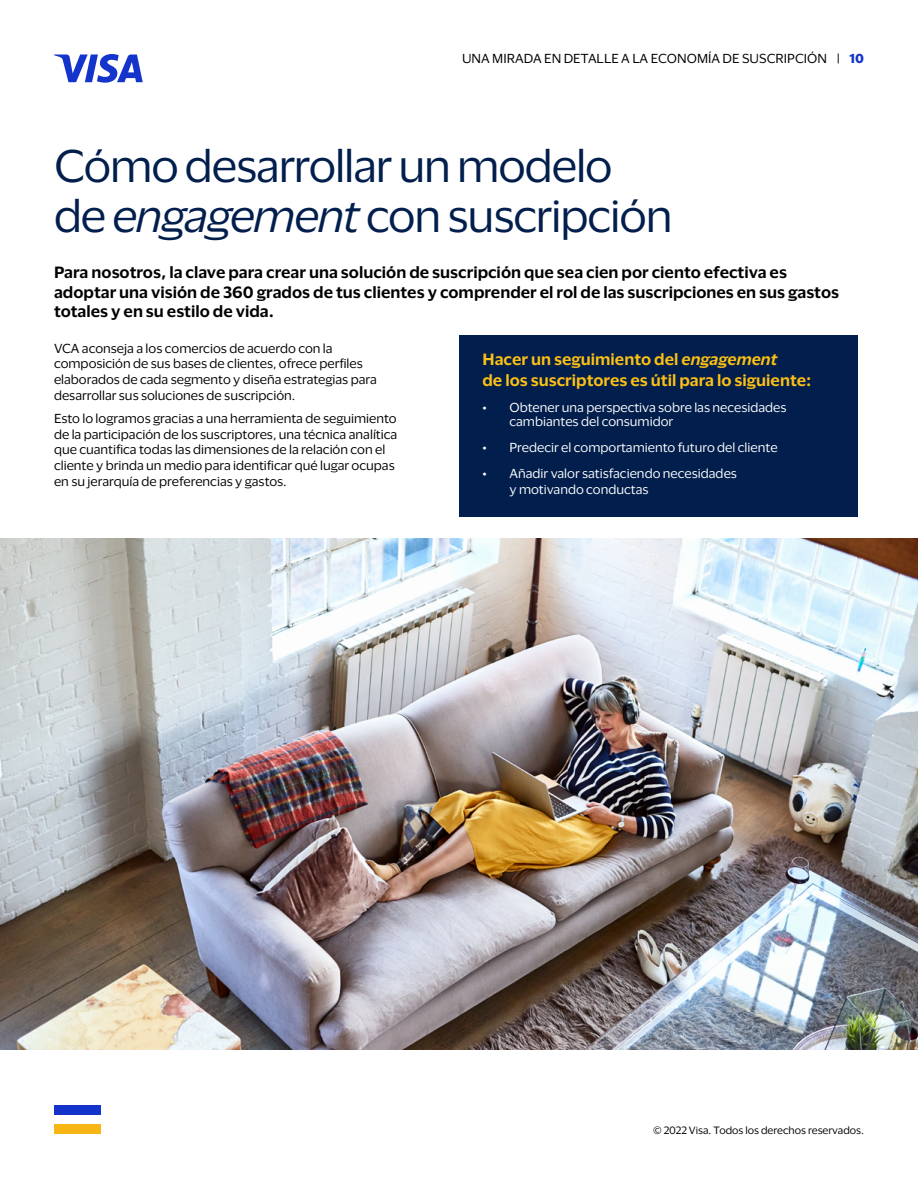
<style>
.page{position:relative;width:918px;height:1188px;background:#fff}
.page>*{position:absolute;margin:0;border:0;box-sizing:border-box;transform-origin:0 0}
.t1{font:42px/50.4px "Visa Dialect";letter-spacing:-.025em;color:#021e4c}
.t2{font:600 15px/19.5px "Visa Dialect";color:#000}
.t3{font:600 15px/21px "Visa Dialect";color:#fcc015}
.t4{font:12px/15.8px "Visa Dialect";color:#000}
.t5{font:12px/13.5px "Visa Dialect";color:#fff}
.t6{font:9.75px "Visa Dialect";color:#000}
.s1{font-weight:700;color:#1434cb}
.s2{font-style:italic}
</style>
<div class="page">
<div style="left:460px;top:336px;width:398px;height:181px;background:#021e4c"></div>
<img style="left:0;top:538px;width:918px;height:512px">
<svg style="left:54px;top:54px;width:89px;height:29px"></svg>
<div style="left:54px;top:1105px;width:46px;height:10px;background:#1433cb"></div>
<div style="left:54px;top:1124px;width:46px;height:10px;background:#f7b614"></div>
<p class="t4" style="left:462px;top:50px;width:403px">UNA MIRADA EN DETALLE A LA ECONOMÍA DE SUSCRIPCIÓN | <span class="s1">10</span></p>
<h1 class="t1" style="left:54px;top:138px;width:620px">Cómo desarrollar un modelo de <span class="s2">engagement</span> con suscripción</h1>
<p class="t2" style="left:54px;top:262px;width:787px">Para nosotros, la clave para crear una solución de suscripción que sea cien por ciento efectiva es adoptar una visión de 360 grados de tus clientes y comprender el rol de las suscripciones en sus gastos totales y en su estilo de vida.</p>
<p class="t4" style="left:54px;top:339px;width:324px">VCA aconseja a los comercios de acuerdo con la composición de sus bases de clientes, ofrece perfiles elaborados de cada segmento y diseña estrategias para desarrollar sus soluciones de suscripción.</p>
<p class="t4" style="left:54px;top:410px;width:345px">Esto lo logramos gracias a una herramienta de seguimiento de la participación de los suscriptores, una técnica analítica que cuantifica todas las dimensiones de la relación con el cliente y brinda un medio para identificar qué lugar ocupas en su jerarquía de preferencias y gastos.</p>
<p class="t3" style="left:482px;top:347px;width:331px">Hacer un seguimiento del <span class="s2">engagement<br></span>de los suscriptores es útil para lo siguiente:</p>
<p class="t5" style="left:509px;top:400px;width:279px;text-indent:-27px">• Obtener una perspectiva sobre las necesidades cambiantes del consumidor</p>
<p class="t5" style="left:482px;top:440px;width:297px">• Predecir el comportamiento futuro del cliente</p>
<p class="t5" style="left:509px;top:465px;width:229px;line-height:15.8px;text-indent:-27px">• Añadir valor satisfaciendo necesidades y motivando conductas</p>
<p class="t6" style="left:653px;top:1123px;width:212px">© 2022 Visa. Todos los derechos reservados.</p>
</div>
